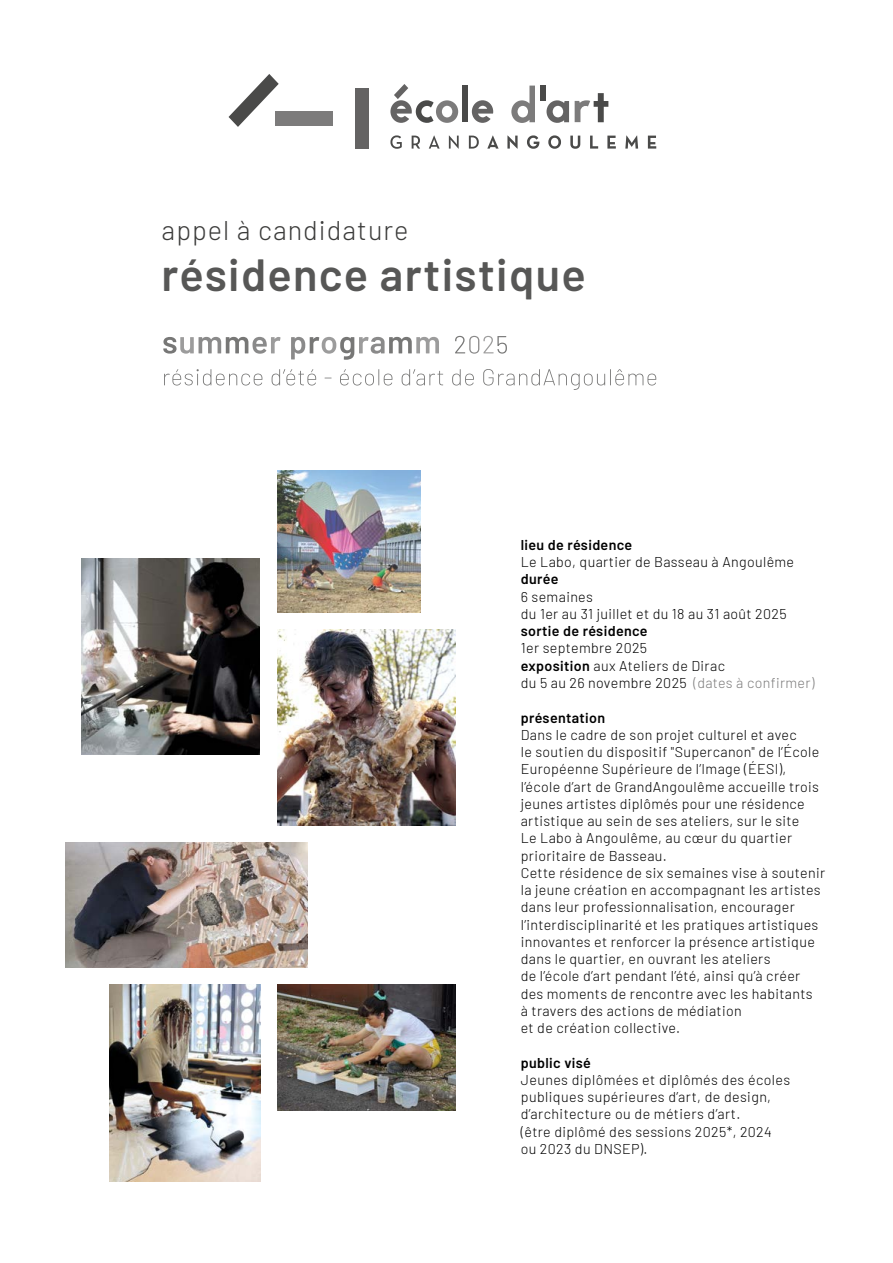
<style>
.page{position:relative;width:893px;height:1263px;background:#fff}
.page>*{position:absolute;margin:0;border:0;box-sizing:border-box;transform-origin:0 0}
.t1{font:600 45px "Barlow";letter-spacing:.03em;color:#575756}
.t2{font:300 27px "Barlow";letter-spacing:.04em;color:#3c3c3b}
.t3{font:300 14.25px/17.2px "Barlow";letter-spacing:.025em;color:#000}
.t4{font:600 14.25px "Barlow";letter-spacing:.025em;color:#000}
.s1{font-weight:600}
.s2{color:#7c7b7b}
</style>
<div class="page">
<div style="left:540px;top:86px;width:5px;height:15px;background:#4a4a49"></div>
<svg style="left:390px;top:135px;width:12px;height:14px"></svg>
<svg style="left:412px;top:136px;width:8px;height:13px"></svg>
<svg style="left:429px;top:135px;width:11px;height:14px"></svg>
<svg style="left:449px;top:135px;width:10px;height:14px"></svg>
<svg style="left:469px;top:136px;width:10px;height:13px"></svg>
<svg style="left:487px;top:135px;width:12px;height:14px"></svg>
<svg style="left:507px;top:135px;width:11px;height:14px"></svg>
<svg style="left:527px;top:135px;width:12px;height:14px"></svg>
<svg style="left:548px;top:135px;width:13px;height:14px"></svg>
<svg style="left:570px;top:136px;width:10px;height:13px"></svg>
<svg style="left:590px;top:136px;width:8px;height:13px"></svg>
<svg style="left:607px;top:136px;width:9px;height:13px"></svg>
<svg style="left:625px;top:135px;width:13px;height:14px"></svg>
<svg style="left:648px;top:136px;width:8px;height:13px"></svg>
<svg style="left:390px;top:84px;width:68px;height:39px"></svg>
<div style="left:462px;top:86px;width:6px;height:36px;background:#4a4a49"></div>
<svg style="left:472px;top:100px;width:21px;height:23px"></svg>
<svg style="left:511px;top:86px;width:24px;height:37px"></svg>
<svg style="left:546px;top:100px;width:23px;height:23px"></svg>
<svg style="left:575px;top:93px;width:33px;height:29px"></svg>
<svg style="left:229px;top:74px;width:50px;height:53px"></svg>
<div style="left:275px;top:112px;width:58px;height:14px;background:#7c7b7b"></div>
<div style="left:355px;top:88px;width:13px;height:61px;background:#646363"></div>
<svg style="left:164px;top:369px;width:492px;height:21px"></svg>
<svg style="left:455px;top:336px;width:52px;height:18px"></svg>
<svg style="left:291px;top:337px;width:148px;height:23px"></svg>
<svg style="left:163px;top:337px;width:118px;height:17px"></svg>
<img style="left:109px;top:985px;width:151px;height:196px">
<img style="left:65px;top:843px;width:243px;height:125px">
<img style="left:82px;top:558px;width:178px;height:196px">
<img style="left:277px;top:470px;width:144px;height:142px">
<img style="left:277px;top:629px;width:178px;height:197px">
<img style="left:277px;top:985px;width:178px;height:125px">
<h2 class="t2" style="left:162px;top:211px;width:248px">appel à candidature</h2>
<h1 class="t1" style="left:162px;top:242px;width:426px">résidence artistique</h1>
<p class="t4" style="left:521px;top:534px;width:113px">lieu de résidence</p>
<p class="t3" style="left:521px;top:552px;width:275px">Le Labo, quartier de Basseau à Angoulême</p>
<p class="t4" style="left:521px;top:569px;width:39px">durée</p>
<p class="t3" style="left:521px;top:587px;width:267px">6 semaines<br>du 1er au 31 juillet et du 18 au 31 août 2025</p>
<p class="t4" style="left:521px;top:621px;width:128px">sortie de résidence</p>
<p class="t3" style="left:521px;top:639px;width:295px">1er septembre 2025<br><span class="s1">exposition</span> aux Ateliers de Dirac<br>du 5 au 26 novembre 2025 <span class="s2">(dates à confirmer)</span></p>
<p class="t4" style="left:521px;top:707px;width:86px">présentation</p>
<p class="t3" style="left:521px;top:725px;width:306px">Dans le cadre de son projet culturel et avec<br>le soutien du dispositif "Supercanon" de l’École Européenne Supérieure de l’Image (ÉESI), l’école d’art de GrandAngoulême accueille trois jeunes artistes diplômés pour une résidence artistique au sein de ses ateliers, sur le site<br>Le Labo à Angoulême, au cœur du quartier prioritaire de Basseau.<br>Cette résidence de six semaines vise à soutenir la jeune création en accompagnant les artistes dans leur professionnalisation, encourager l’interdisciplinarité et les pratiques artistiques innovantes et renforcer la présence artistique dans le quartier, en ouvrant les ateliers<br>de l’école d’art pendant l’été, ainsi qu’à créer des moments de rencontre avec les habitants<br>à travers des actions de médiation<br>et de création collective.</p>
<p class="t4" style="left:521px;top:1052px;width:72px">public visé</p>
<p class="t3" style="left:521px;top:1070px;width:271px">Jeunes diplômées et diplômés des écoles publiques supérieures d’art, de design, d’architecture ou de métiers d’art.<br>(être diplômé des sessions 2025*, 2024 ou 2023 du DNSEP).</p>
</div>
